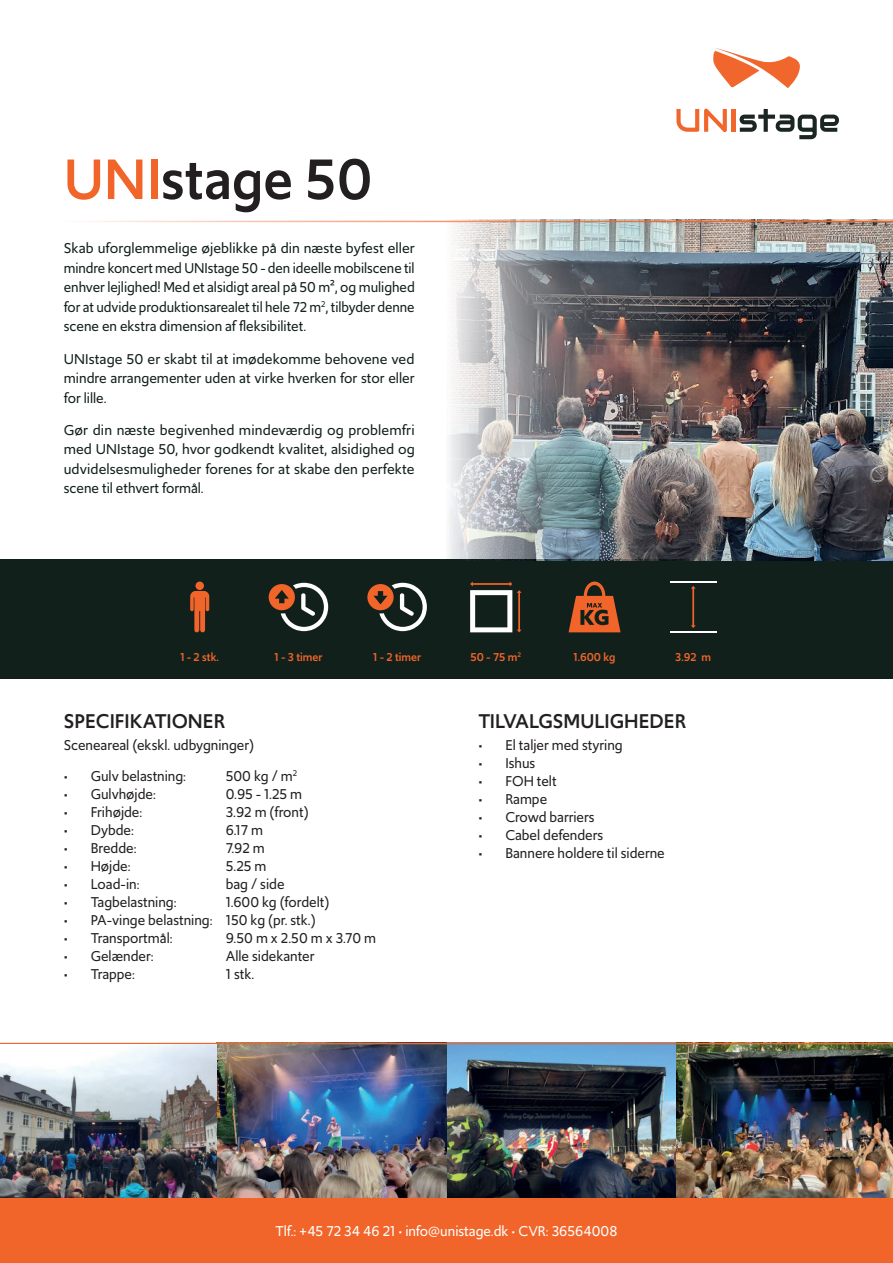
<style>
.page{position:relative;width:893px;height:1263px;background:#fff}
.page>*{position:absolute;margin:0;border:0;box-sizing:border-box;transform-origin:0 0}
.t1{font:500 60px "Upgrade";color:#231f20}
.t2{font:500 21px "Upgrade";color:#231f20}
.t3{font:15px/19.5px "Upgrade";color:#12201b;text-align:justify}
.t4{font:15px "Upgrade";color:#231f20}
.t5{font:15px "Upgrade";color:#fff}
.t6{font:500 12px "Upgrade";color:#f2652a}
.s1{color:#f2652a}
.s2{font-style:inherit}
</style>
<div class="page">
<div style="left:0;top:1197px;width:893px;height:66px;background:#f2652a"></div>
<svg style="left:676px;top:109px;width:51px;height:23px"></svg>
<hr style="left:732px;top:109px;width:4px;height:23px;background:#f1662c">
<svg style="left:740px;top:109px;width:99px;height:30px"></svg>
<svg style="left:713px;top:48px;width:87px;height:40px"></svg>
<div style="left:0;top:560px;width:893px;height:119px;background:#12201b"></div>
<img style="left:446px;top:220px;width:447px;height:341px">
<img style="left:0;top:1044px;width:676px;height:153px">
<img style="left:217px;top:1044px;width:229px;height:153px">
<img style="left:676px;top:1044px;width:217px;height:153px">
<hr style="left:0;top:1043px;width:893px;height:1px;background:#f2652a">
<svg style="left:190px;top:581px;width:19px;height:51px"></svg>
<svg style="left:269px;top:583px;width:59px;height:48px"></svg>
<svg style="left:367px;top:583px;width:60px;height:48px"></svg>
<svg style="left:470px;top:581px;width:52px;height:51px"></svg>
<svg style="left:568px;top:581px;width:53px;height:51px"></svg>
<svg style="left:691px;top:586px;width:5px;height:42px"></svg>
<hr style="left:670px;top:581px;width:47px;height:2px;background:#fff">
<hr style="left:670px;top:631px;width:47px;height:1px;background:#fff">
<hr style="left:64px;top:221px;width:829px;height:1px;background:#f2652a">
<h1 class="t1" style="left:64px;top:154px;width:310px"><span class="s1">UNI</span>stage 50</h1>
<p class="t3" style="left:64px;top:239px;width:353px">Skab uforglemmelige øjeblikke på din næste byfest eller mindre koncert med UNIstage 50 - den ideelle mobilscene til enhver lejlighed! Med et alsidigt areal på 50 m², og mulighed for at udvide produktionsarealet til hele 72 m<sup>2</sup>, tilbyder denne scene en ekstra dimension af fleksibilitet.</p>
<p class="t3" style="left:64px;top:350px;width:352px">UNIstage 50 er skabt til at imødekomme behovene ved mindre arrangementer uden at virke hverken for stor eller for lille.</p>
<p class="t3" style="left:64px;top:421px;width:353px">Gør din næste begivenhed mindeværdig og problemfri med UNIstage 50, hvor godkendt kvalitet, alsidighed og udvidelsesmuligheder forenes for at skabe den perfekte scene til ethvert formål.</p>
<p class="t6" style="left:180px;top:652px;width:40px">1 - 2 stk.</p>
<p class="t6" style="left:275px;top:652px;width:49px">1 - 3 timer</p>
<p class="t6" style="left:373px;top:652px;width:49px">1 - 2 timer</p>
<p class="t6" style="left:471px;top:652px;width:52px">50 - 75 m<sup>2</sup></p>
<p class="t6" style="left:574px;top:652px;width:43px">1.600 kg</p>
<p class="t6" style="left:675px;top:652px;width:37px">3.92 m</p>
<h2 class="t2" style="left:64px;top:712px;width:163px">SPECIFIKATIONER</h2>
<p class="t4" style="left:64px;top:738px;width:192px">Sceneareal (ekskl. udbygninger)</p>
<p class="t4" style="left:64px;top:769px;width:124px">• Gulv belastning:</p>
<p class="t4" style="left:226px;top:769px;width:73px">500 kg / m<sup>2</sup></p>
<p class="t4" style="left:64px;top:787px;width:94px">• Gulvhøjde:</p>
<p class="t4" style="left:226px;top:787px;width:78px">0.95 - 1.25 m</p>
<p class="t4" style="left:64px;top:805px;width:80px">• Frihøjde:</p>
<p class="t4" style="left:226px;top:805px;width:84px">3.92 m (front)</p>
<p class="t4" style="left:64px;top:823px;width:72px">• Dybde:</p>
<p class="t4" style="left:226px;top:823px;width:39px">6.17 m</p>
<p class="t4" style="left:64px;top:841px;width:74px">• Bredde:</p>
<p class="t4" style="left:226px;top:841px;width:41px">7.92 m</p>
<p class="t4" style="left:64px;top:859px;width:68px">• Højde:</p>
<p class="t4" style="left:226px;top:859px;width:42px">5.25 m</p>
<p class="t4" style="left:64px;top:877px;width:77px">• Load-in:</p>
<p class="t4" style="left:226px;top:877px;width:60px">bag / side</p>
<p class="t4" style="left:64px;top:895px;width:114px">• Tagbelastning:</p>
<p class="t4" style="left:226px;top:895px;width:105px">1.600 kg (fordelt)</p>
<p class="t4" style="left:64px;top:913px;width:253px">• PA-vinge belastning: 150 kg (pr. stk.)</p>
<p class="t4" style="left:64px;top:931px;width:110px">• Transportmål:</p>
<p class="t4" style="left:226px;top:931px;width:152px">9.50 m x 2.50 m x 3.70 m</p>
<p class="t4" style="left:64px;top:949px;width:91px">• Gelænder:</p>
<p class="t4" style="left:226px;top:949px;width:90px">Alle sidekanter</p>
<p class="t4" style="left:64px;top:967px;width:73px">• Trappe:</p>
<p class="t4" style="left:226px;top:967px;width:30px">1 stk.</p>
<h2 class="t2" style="left:478px;top:712px;width:210px">TILVALGSMULIGHEDER</h2>
<p class="t4" style="left:478px;top:738px;width:146px">• El taljer med styring</p>
<p class="t4" style="left:478px;top:756px;width:58px">• Ishus</p>
<p class="t4" style="left:478px;top:774px;width:80px">• FOH telt</p>
<p class="t4" style="left:478px;top:792px;width:70px">• Rampe</p>
<p class="t4" style="left:478px;top:810px;width:118px">• Crowd barriers</p>
<p class="t4" style="left:478px;top:828px;width:126px">• Cabel defenders</p>
<p class="t4" style="left:478px;top:846px;width:188px">• Bannere holdere til siderne</p>
<p class="t5" style="left:275px;top:1225px;width:343px">Tlf.: +45 72 34 46 21 <span class="s2">•</span> info@unistage.dk <span class="s2">•</span> CVR: 36564008</p>
</div>
